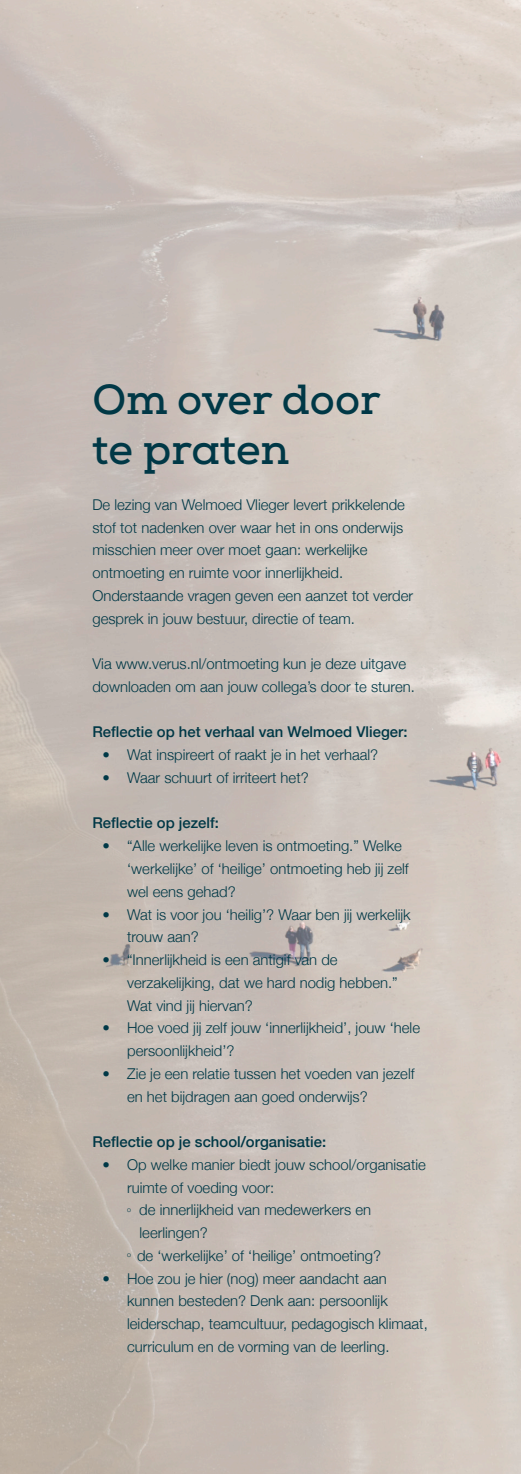
<style>
.page{position:relative;width:521px;height:1474px;background:#fff}
.page>*{position:absolute;margin:0;border:0;box-sizing:border-box;transform-origin:0 0}
.t1{font:700 42px/50.4px "Nexa Slab";color:#003846}
.t2{font:300 14.88px/22.8px "Helvetica Neue";color:#003846}
.t3{font:500 14.88px "Helvetica Neue";color:#003846}
</style>
<div class="page">
<img style="left:0;top:0;width:521px;height:1473px">
<p class="t1" style="left:92px;top:375px;width:290px">Om over door te praten</p>
<p class="t2" style="left:92px;top:492px;width:322px">De lezing van Welmoed Vlieger levert prikkelende stof tot nadenken over waar het in ons onderwijs misschien meer over moet gaan: werkelijke ontmoeting en ruimte voor innerlijkheid.<br>Onderstaande vragen geven een aanzet tot verder gesprek in jouw bestuur, directie of team.</p>
<p class="t2" style="left:92px;top:651px;width:324px">Via www.verus.nl/ontmoeting kun je deze uitgave downloaden om aan jouw collega’s door te sturen.</p>
<p class="t3" style="left:92px;top:720px;width:317px">Reflectie op het verhaal van Welmoed Vlieger:</p>
<p class="t2" style="left:102px;top:742px;width:277px">• Wat inspireert of raakt je in het verhaal?</p>
<p class="t2" style="left:102px;top:765px;width:208px">• Waar schuurt of irriteert het?</p>
<p class="t3" style="left:92px;top:811px;width:128px">Reflectie op jezelf:</p>
<p class="t2" style="left:127px;top:833px;width:283px;text-indent:-25px">• “Alle werkelijke leven is ontmoeting.” Welke ‘werkelijke’ of ‘heilige’ ontmoeting heb jij zelf wel eens gehad?</p>
<p class="t2" style="left:127px;top:901px;width:285px;text-indent:-25px">• Wat is voor jou ‘heilig’? Waar ben jij werkelijk trouw aan?</p>
<p class="t2" style="left:127px;top:947px;width:272px;text-indent:-25px">• “Innerlijkheid is een antigif van de verzakelijking, dat we hard nodig hebben.”<br>Wat vind jij hiervan?</p>
<p class="t2" style="left:127px;top:1015px;width:294px;text-indent:-25px">• Hoe voed jij zelf jouw ‘innerlijkheid’, jouw ‘hele persoonlijkheid’?</p>
<p class="t2" style="left:127px;top:1061px;width:289px;text-indent:-25px">• Zie je een relatie tussen het voeden van jezelf en het bijdragen aan goed onderwijs?</p>
<p class="t3" style="left:92px;top:1129px;width:235px">Reflectie op je school/organisatie:</p>
<p class="t2" style="left:102px;top:1152px;width:325px">• Op welke manier biedt jouw school/organisatie</p>
<p class="t2" style="left:127px;top:1174px;width:149px">ruimte of voeding voor:</p>
<p class="t2" style="left:127px;top:1197px;width:245px"><sup>o</sup> de innerlijkheid van medewerkers en</p>
<p class="t2" style="left:140px;top:1220px;width:70px">leerlingen?</p>
<p class="t2" style="left:127px;top:1243px;width:255px"><sup>o</sup> de ‘werkelijke’ of ‘heilige’ ontmoeting?</p>
<p class="t2" style="left:127px;top:1265px;width:302px;text-indent:-25px">• Hoe zou je hier (nog) meer aandacht aan kunnen besteden? Denk aan: persoonlijk leiderschap, teamcultuur, pedagogisch klimaat, curriculum en de vorming van de leerling.</p>
</div>
